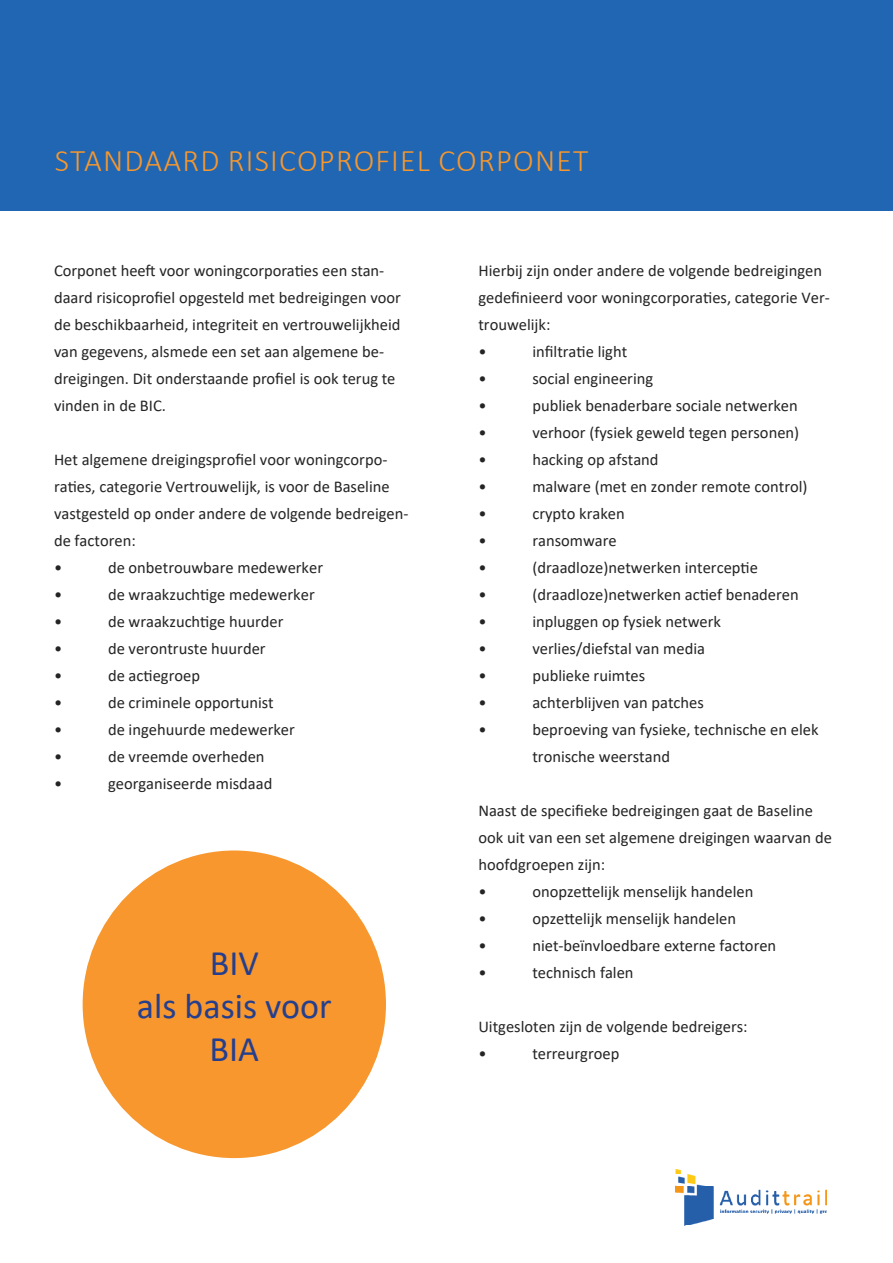
<style>
.page{position:relative;width:893px;height:1263px;background:#fff}
.page>*{position:absolute;margin:0;border:0;box-sizing:border-box;transform-origin:0 0}
.Alineastijl_1{font:36px "Calibri";color:#253f8e}
.t1{font:300 31.5px "Calibri";letter-spacing:.04em;color:#f7972d}
.Alineastijl_2{font:16.5px/27px "Calibri";color:#242424}
</style>
<div class="page">
<div style="left:0;top:0;width:893px;height:210px;background:#2066b2"></div>
<img style="left:675px;top:1169px;width:151px;height:57px">
<div style="left:83px;top:850px;width:303px;height:308px;background:#f7972d;border-radius:50%"></div>
<p class="t1" style="left:55px;top:141px;width:535px">STANDAARD RISICOPROFIEL CORPONET</p>
<p class="Alineastijl_2" style="left:54px;top:257px;width:348px">Corponet heeft voor woningcorporaties een stan&shy;daard risicoprofiel opgesteld met bedreigingen voor de beschikbaarheid, integriteit en vertrouwelijkheid van gegevens, alsmede een set aan algemene be&shy;dreigingen. Dit onderstaande profiel is ook terug te vinden in de BIC.</p>
<p class="Alineastijl_2" style="left:54px;top:446px;width:356px">Het algemene dreigingsprofiel voor woningcorpo&shy;raties, categorie Vertrouwelijk, is voor de Baseline vastgesteld op onder andere de volgende bedreigen&shy;de factoren:</p>
<p class="Alineastijl_2" style="left:54px;top:554px;width:10px">•</p>
<p class="Alineastijl_2" style="left:108px;top:554px;width:217px">de onbetrouwbare medewerker</p>
<p class="Alineastijl_2" style="left:54px;top:581px;width:10px">•</p>
<p class="Alineastijl_2" style="left:108px;top:581px;width:208px">de wraakzuchtige medewerker</p>
<p class="Alineastijl_2" style="left:54px;top:608px;width:10px">•</p>
<p class="Alineastijl_2" style="left:108px;top:608px;width:177px">de wraakzuchtige huurder</p>
<p class="Alineastijl_2" style="left:54px;top:635px;width:10px">•</p>
<p class="Alineastijl_2" style="left:108px;top:635px;width:159px">de verontruste huurder</p>
<p class="Alineastijl_2" style="left:54px;top:662px;width:10px">•</p>
<p class="Alineastijl_2" style="left:108px;top:662px;width:94px">de actiegroep</p>
<p class="Alineastijl_2" style="left:54px;top:689px;width:10px">•</p>
<p class="Alineastijl_2" style="left:108px;top:689px;width:167px">de criminele opportunist</p>
<p class="Alineastijl_2" style="left:54px;top:716px;width:10px">•</p>
<p class="Alineastijl_2" style="left:108px;top:716px;width:188px">de ingehuurde medewerker</p>
<p class="Alineastijl_2" style="left:54px;top:743px;width:10px">•</p>
<p class="Alineastijl_2" style="left:108px;top:743px;width:158px">de vreemde overheden</p>
<p class="Alineastijl_2" style="left:54px;top:770px;width:10px">•</p>
<p class="Alineastijl_2" style="left:108px;top:770px;width:166px">georganiseerde misdaad</p>
<p class="Alineastijl_1" style="left:210px;top:938px;width:51px">BIV</p>
<p class="Alineastijl_1" style="left:137px;top:981px;width:196px">als basis voor</p>
<p class="Alineastijl_1" style="left:210px;top:1024px;width:51px">BIA</p>
<p class="Alineastijl_2" style="left:478px;top:257px;width:353px">Hierbij zijn onder andere de volgende bedreigingen gedefinieerd voor woningcorporaties, categorie Ver&shy;trouwelijk:</p>
<p class="Alineastijl_2" style="left:478px;top:338px;width:10px">•</p>
<p class="Alineastijl_2" style="left:532px;top:338px;width:96px">infiltratie light</p>
<p class="Alineastijl_2" style="left:478px;top:365px;width:10px">•</p>
<p class="Alineastijl_2" style="left:532px;top:365px;width:122px">social engineering</p>
<p class="Alineastijl_2" style="left:478px;top:392px;width:10px">•</p>
<p class="Alineastijl_2" style="left:532px;top:392px;width:267px">publiek benaderbare sociale netwerken</p>
<p class="Alineastijl_2" style="left:478px;top:419px;width:10px">•</p>
<p class="Alineastijl_2" style="left:532px;top:419px;width:268px">verhoor (fysiek geweld tegen personen)</p>
<p class="Alineastijl_2" style="left:478px;top:446px;width:10px">•</p>
<p class="Alineastijl_2" style="left:532px;top:446px;width:128px">hacking op afstand</p>
<p class="Alineastijl_2" style="left:478px;top:473px;width:10px">•</p>
<p class="Alineastijl_2" style="left:532px;top:473px;width:277px">malware (met en zonder remote control)</p>
<p class="Alineastijl_2" style="left:478px;top:500px;width:10px">•</p>
<p class="Alineastijl_2" style="left:532px;top:500px;width:94px">crypto kraken</p>
<p class="Alineastijl_2" style="left:478px;top:527px;width:10px">•</p>
<p class="Alineastijl_2" style="left:532px;top:527px;width:86px">ransomware</p>
<p class="Alineastijl_2" style="left:478px;top:554px;width:10px">•</p>
<p class="Alineastijl_2" style="left:532px;top:554px;width:227px">(draadloze)netwerken interceptie</p>
<p class="Alineastijl_2" style="left:478px;top:581px;width:10px">•</p>
<p class="Alineastijl_2" style="left:532px;top:581px;width:268px">(draadloze)netwerken actief benaderen</p>
<p class="Alineastijl_2" style="left:478px;top:608px;width:10px">•</p>
<p class="Alineastijl_2" style="left:532px;top:608px;width:190px">inpluggen op fysiek netwerk</p>
<p class="Alineastijl_2" style="left:478px;top:635px;width:10px">•</p>
<p class="Alineastijl_2" style="left:532px;top:635px;width:174px">verlies/diefstal van media</p>
<p class="Alineastijl_2" style="left:478px;top:662px;width:10px">•</p>
<p class="Alineastijl_2" style="left:532px;top:662px;width:114px">publieke ruimtes</p>
<p class="Alineastijl_2" style="left:478px;top:689px;width:10px">•</p>
<p class="Alineastijl_2" style="left:532px;top:689px;width:173px">achterblijven van patches</p>
<p class="Alineastijl_2" style="left:478px;top:716px;width:10px">•</p>
<p class="Alineastijl_2" style="left:532px;top:716px;width:288px">beproeving van fysieke, technische en elek tronische weerstand</p>
<p class="Alineastijl_2" style="left:478px;top:797px;width:355px">Naast de specifieke bedreigingen gaat de Baseline ook uit van een set algemene dreigingen waarvan de hoofdgroepen zijn:</p>
<p class="Alineastijl_2" style="left:478px;top:878px;width:10px">•</p>
<p class="Alineastijl_2" style="left:532px;top:878px;width:223px">onopzettelijk menselijk handelen</p>
<p class="Alineastijl_2" style="left:478px;top:905px;width:10px">•</p>
<p class="Alineastijl_2" style="left:532px;top:905px;width:205px">opzettelijk menselijk handelen</p>
<p class="Alineastijl_2" style="left:478px;top:932px;width:10px">•</p>
<p class="Alineastijl_2" style="left:532px;top:932px;width:245px">niet-beïnvloedbare externe factoren</p>
<p class="Alineastijl_2" style="left:478px;top:959px;width:10px">•</p>
<p class="Alineastijl_2" style="left:532px;top:959px;width:103px">technisch falen</p>
<p class="Alineastijl_2" style="left:478px;top:1013px;width:271px">Uitgesloten zijn de volgende bedreigers:</p>
<p class="Alineastijl_2" style="left:478px;top:1040px;width:10px">•</p>
<p class="Alineastijl_2" style="left:532px;top:1040px;width:89px">terreurgroep</p>
</div>
